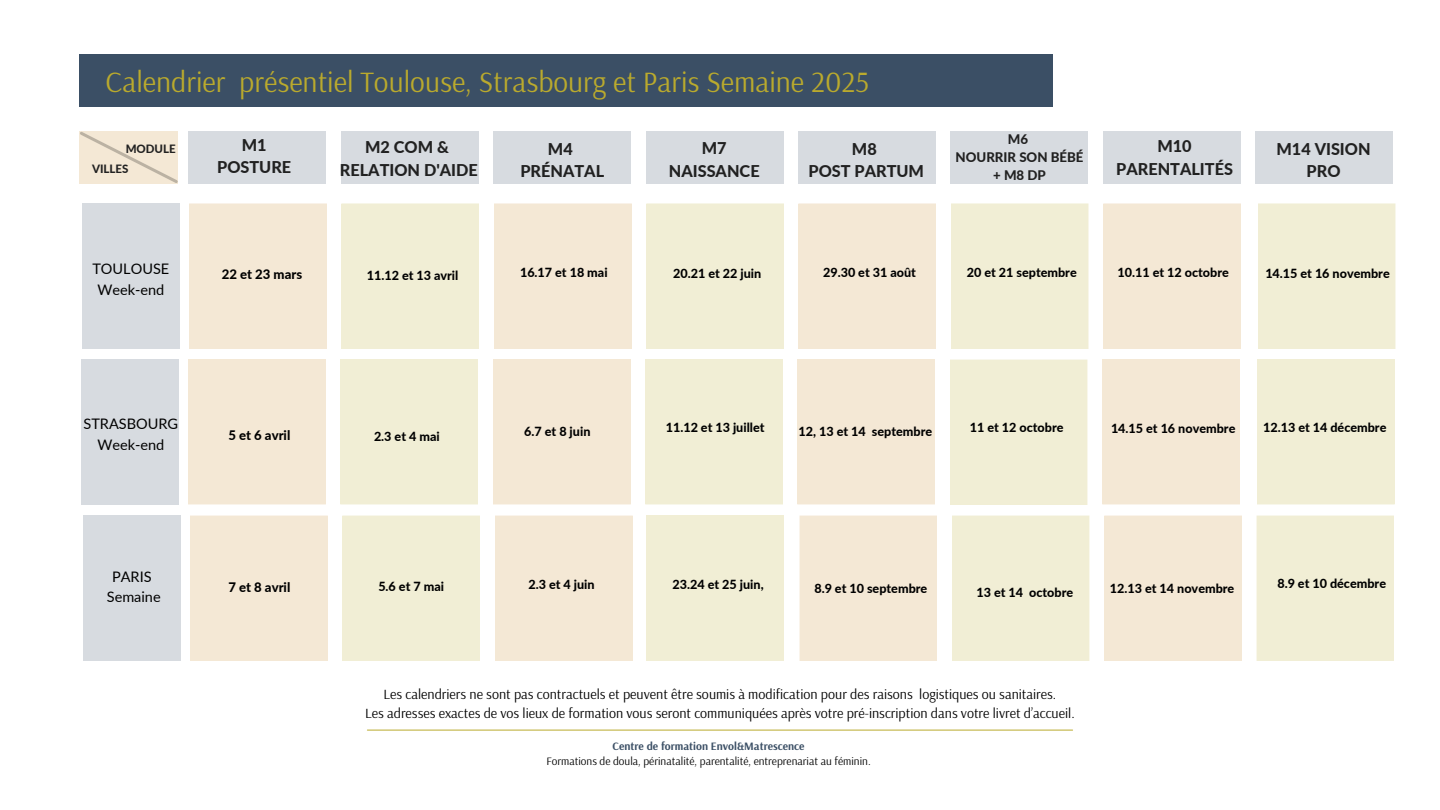
<style>
.page{position:relative;width:1440px;height:810px;background:#fff}
.page>*{position:absolute;margin:0;border:0;box-sizing:border-box;transform-origin:0 0}
.t1{font:29.4px "Arsenal";color:#baaa2d}
.t2{font:800 16.3px/22.5px "Lato";color:#212121;text-align:center}
.t3{font:14.5px/20.2px "Lato";color:#000;text-align:center}
.t4{font:14px/19.5px "Arsenal";color:#000;text-align:center}
.t5{font:800 13.3px/18px "Lato";color:#212121;text-align:center}
.t6{font:800 13.1px "Lato";color:#000}
.t7{font:800 12.6px "Lato";color:#000}
.t8{font:800 11.5px "Lato";color:#212121}
.t9{font:11.3px "Arsenal";color:#000}
.t10{font:700 11.3px "Arsenal";color:#3b4f65}
</style>
<div class="page">
<div style="left:82px;top:203px;width:98px;height:146px;background:#d7dbe0"></div>
<div style="left:189px;top:203px;width:138px;height:146px;background:#f4e8d5"></div>
<div style="left:201px;top:216px;width:113px;height:121px;background:#f4e8d5"></div>
<div style="left:341px;top:203px;width:138px;height:146px;background:#f1eed5"></div>
<div style="left:354px;top:216px;width:113px;height:121px;background:#f1eed5"></div>
<div style="left:494px;top:203px;width:138px;height:146px;background:#f4e8d5"></div>
<div style="left:506px;top:216px;width:113px;height:121px;background:#f4e8d5"></div>
<div style="left:646px;top:203px;width:138px;height:146px;background:#f1eed5"></div>
<div style="left:659px;top:216px;width:113px;height:121px;background:#f1eed5"></div>
<div style="left:798px;top:203px;width:138px;height:146px;background:#f4e8d5"></div>
<div style="left:811px;top:216px;width:113px;height:121px;background:#f4e8d5"></div>
<div style="left:951px;top:203px;width:137px;height:146px;background:#f1eed5"></div>
<div style="left:963px;top:216px;width:113px;height:121px;background:#f1eed5"></div>
<div style="left:1103px;top:203px;width:138px;height:146px;background:#f4e8d5"></div>
<div style="left:1116px;top:216px;width:113px;height:121px;background:#f4e8d5"></div>
<div style="left:1258px;top:203px;width:137px;height:146px;background:#f1eed5"></div>
<div style="left:1270px;top:216px;width:113px;height:121px;background:#f1eed5"></div>
<div style="left:81px;top:359px;width:98px;height:145px;background:#d7dbe0"></div>
<div style="left:188px;top:359px;width:138px;height:145px;background:#f4e8d5"></div>
<div style="left:200px;top:371px;width:113px;height:121px;background:#f4e8d5"></div>
<div style="left:340px;top:359px;width:138px;height:145px;background:#f1eed5"></div>
<div style="left:353px;top:371px;width:113px;height:121px;background:#f1eed5"></div>
<div style="left:493px;top:359px;width:138px;height:145px;background:#f4e8d5"></div>
<div style="left:505px;top:371px;width:113px;height:121px;background:#f4e8d5"></div>
<div style="left:645px;top:359px;width:138px;height:145px;background:#f1eed5"></div>
<div style="left:658px;top:371px;width:113px;height:121px;background:#f1eed5"></div>
<div style="left:797px;top:359px;width:138px;height:145px;background:#f4e8d5"></div>
<div style="left:810px;top:371px;width:113px;height:121px;background:#f4e8d5"></div>
<div style="left:950px;top:360px;width:137px;height:145px;background:#f1eed5"></div>
<div style="left:962px;top:372px;width:113px;height:121px;background:#f1eed5"></div>
<div style="left:1102px;top:359px;width:138px;height:145px;background:#f4e8d5"></div>
<div style="left:1115px;top:371px;width:113px;height:121px;background:#f4e8d5"></div>
<div style="left:1257px;top:359px;width:138px;height:145px;background:#f1eed5"></div>
<div style="left:1269px;top:371px;width:113px;height:121px;background:#f1eed5"></div>
<hr style="left:367px;top:730px;width:706px;height:1px;background:#baaa2d">
<div style="left:189px;top:131px;width:137px;height:53px;background:#d7dbe0"></div>
<div style="left:341px;top:131px;width:137px;height:53px;background:#d7dbe0"></div>
<div style="left:494px;top:131px;width:137px;height:53px;background:#d7dbe0"></div>
<div style="left:646px;top:131px;width:137px;height:53px;background:#d7dbe0"></div>
<div style="left:798px;top:131px;width:137px;height:53px;background:#d7dbe0"></div>
<div style="left:950px;top:131px;width:137px;height:53px;background:#d7dbe0"></div>
<div style="left:1103px;top:131px;width:137px;height:53px;background:#d7dbe0"></div>
<div style="left:1255px;top:131px;width:137px;height:53px;background:#d7dbe0"></div>
<svg style="left:79px;top:131px;width:99px;height:53px;background:#f0e4d1"></svg>
<div style="left:79px;top:55px;width:974px;height:52px;background:#3b4f65"></div>
<div style="left:83px;top:516px;width:98px;height:145px;background:#d7dbe0"></div>
<div style="left:190px;top:516px;width:138px;height:145px;background:#f4e8d5"></div>
<div style="left:202px;top:528px;width:113px;height:121px;background:#f4e8d5"></div>
<div style="left:342px;top:516px;width:138px;height:145px;background:#f1eed5"></div>
<div style="left:355px;top:528px;width:113px;height:121px;background:#f1eed5"></div>
<div style="left:495px;top:516px;width:138px;height:145px;background:#f4e8d5"></div>
<div style="left:507px;top:528px;width:113px;height:121px;background:#f4e8d5"></div>
<div style="left:646px;top:515px;width:138px;height:146px;background:#f1eed5"></div>
<div style="left:659px;top:527px;width:113px;height:121px;background:#f1eed5"></div>
<div style="left:800px;top:516px;width:137px;height:145px;background:#f4e8d5"></div>
<div style="left:812px;top:528px;width:113px;height:121px;background:#f4e8d5"></div>
<div style="left:952px;top:516px;width:137px;height:145px;background:#f1eed5"></div>
<div style="left:964px;top:528px;width:113px;height:121px;background:#f1eed5"></div>
<div style="left:1104px;top:516px;width:138px;height:145px;background:#f4e8d5"></div>
<div style="left:1117px;top:528px;width:113px;height:121px;background:#f4e8d5"></div>
<div style="left:1257px;top:516px;width:137px;height:145px;background:#f1eed5"></div>
<div style="left:1269px;top:528px;width:113px;height:121px;background:#f1eed5"></div>
<p class="t1" style="left:106px;top:63px;width:765px">Calendrier présentiel Toulouse, Strasbourg et Paris Semaine 2025</p>
<p class="t2" style="left:217px;top:133px;width:76px">M1<br>POSTURE</p>
<h2 class="t5" style="left:956px;top:130px;width:130px">M6<br>NOURRIR SON BÉBÉ + M8 DP</h2>
<p class="t2" style="left:340px;top:136px;width:139px">M2 COM &amp;<br>RELATION D'AIDE</p>
<h2 class="t2" style="left:520px;top:137px;width:85px">M4<br>PRÉNATAL</h2>
<p class="t2" style="left:669px;top:136px;width:92px">M7<br>NAISSANCE</p>
<p class="t2" style="left:809px;top:137px;width:117px">M8<br>POST PARTUM</p>
<p class="t2" style="left:1116px;top:135px;width:118px">M10<br>PARENTALITÉS</p>
<h3 class="t2" style="left:1277px;top:137px;width:96px">M14 VISION<br>PRO</h3>
<p class="t8" style="left:126px;top:142px;width:52px">MODULE</p>
<p class="t8" style="left:92px;top:162px;width:38px">VILLES</p>
<h1 class="t3" style="left:92px;top:259px;width:78px">TOULOUSE<br>Week-end</h1>
<h6 class="t6" style="left:222px;top:266px;width:82px">22 et 23 mars</h6>
<h6 class="t7" style="left:367px;top:267px;width:93px">11.12 et 13 avril</h6>
<h5 class="t7" style="left:520px;top:265px;width:89px">16.17 et 18 mai</h5>
<h5 class="t7" style="left:673px;top:266px;width:90px">20.21 et 22 juin</h5>
<h5 class="t7" style="left:823px;top:265px;width:94px">29.30 et 31 août</h5>
<h2 class="t7" style="left:967px;top:265px;width:111px">20 et 21 septembre</h2>
<h4 class="t7" style="left:1118px;top:265px;width:113px">10.11 et 12 octobre</h4>
<h4 class="t7" style="left:1265px;top:266px;width:126px">14.15 et 16 novembre</h4>
<h4 class="t3" style="left:84px;top:414px;width:96px">STRASBOURG<br>Week-end</h4>
<h2 class="t7" style="left:524px;top:424px;width:68px">6.7 et 8 juin</h2>
<p class="t7" style="left:666px;top:420px;width:100px">11.12 et 13 juillet</p>
<p class="t6" style="left:228px;top:427px;width:64px">5 et 6 avril</p>
<p class="t7" style="left:374px;top:428px;width:67px">2.3 et 4 mai</p>
<h2 class="t7" style="left:799px;top:424px;width:135px">12, 13 et 14 septembre</h2>
<p class="t7" style="left:970px;top:420px;width:95px">11 et 12 octobre</p>
<p class="t7" style="left:1111px;top:421px;width:126px">14.15 et 16 novembre</p>
<p class="t7" style="left:1263px;top:420px;width:125px">12.13 et 14 décembre</p>
<p class="t3" style="left:107px;top:566px;width:55px">PARIS<br>Semaine</p>
<p class="t6" style="left:228px;top:579px;width:64px">7 et 8 avril</p>
<h2 class="t7" style="left:378px;top:578px;width:67px">5.6 et 7 mai</h2>
<p class="t7" style="left:528px;top:577px;width:68px">2.3 et 4 juin</p>
<p class="t7" style="left:673px;top:577px;width:93px">23.24 et 25 juin,</p>
<h5 class="t7" style="left:814px;top:580px;width:114px">8.9 et 10 septembre</h5>
<p class="t7" style="left:977px;top:585px;width:98px">13 et 14 octobre</p>
<p class="t7" style="left:1110px;top:581px;width:126px">12.13 et 14 novembre</p>
<p class="t4" style="left:365px;top:684px;width:711px">Les calendriers ne sont pas contractuels et peuvent être soumis à modification pour des raisons logistiques ou sanitaires.<br>Les adresses exactes de vos lieux de formation vous seront communiquées après votre pré-inscription dans votre livret d’accueil.</p>
<h2 class="t10" style="left:613px;top:738px;width:194px">Centre de formation Envol&amp;Matrescence</h2>
<p class="t9" style="left:547px;top:754px;width:326px">Formations de doula, périnatalité, parentalité, entreprenariat au féminin.</p>
<p class="t7" style="left:1277px;top:575px;width:110px">8.9 et 10 décembre</p>
</div>
